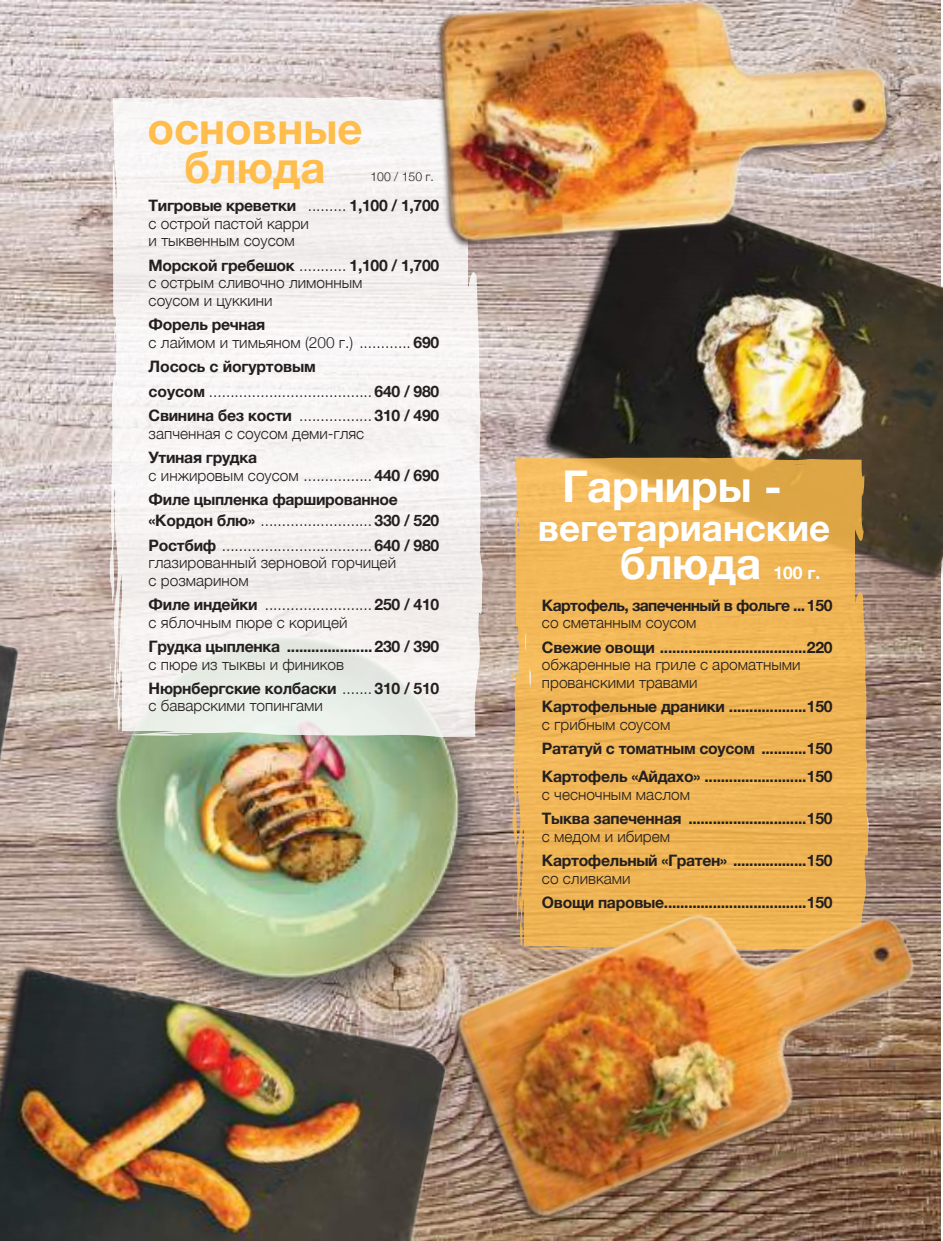
<style>
.page{position:relative;width:943px;height:1241px;background:#fff}
.page>*{position:absolute;margin:0;border:0;box-sizing:border-box;transform-origin:0 0}
.t1{font:700 43.75px/38.5px "Helvetica Neue";color:#ffbd4b;text-align:center}
.t2{font:700 43.75px "Helvetica Neue";color:#fff}
.t3{font:700 36.75px "Helvetica Neue";color:#fff}
.t4{font:700 17.5px "Helvetica Neue";color:#fff}
.t5{font:700 15.75px/28px "Helvetica Neue";letter-spacing:-.02em;color:#241f1f}
.t6{font:700 15.75px "Helvetica Neue";letter-spacing:-.04em;color:#241f1f}
.t7{font:300 15.4px/17.5px "Helvetica Neue";color:#241f1f}
.t8{font:300 12.25px "Helvetica Neue";color:#241f1f}
.s1{font-weight:300;font-size:15.4px}
.s2{font-weight:700;font-size:15.75px}
</style>
<div class="page">
<img style="left:0;top:1px;width:940px;height:938px">
<img style="left:0;top:622px;width:25px;height:224px">
<img style="left:0;top:939px;width:417px;height:301px">
<img style="left:25px;top:616px;width:487px;height:489px">
<img style="left:503px;top:142px;width:440px;height:460px">
<svg style="left:109px;top:371px;width:1px;height:17px"></svg>
<svg style="left:110px;top:97px;width:368px;height:641px;fill:#f5f2f1"></svg>
<svg style="left:109px;top:661px;width:2px;height:18px"></svg>
<svg style="left:122px;top:267px;width:360px;height:470px;fill:#f4f2f0"></svg>
<svg style="left:512px;top:457px;width:352px;height:363px;background:#e8b156"></svg>
<svg style="left:524px;top:588px;width:344px;height:232px;background:#efb557"></svg>
<img style="left:404px;top:0;width:511px;height:271px">
<img style="left:417px;top:820px;width:524px;height:420px">
<h1 class="t1" style="left:147px;top:110px;width:217px">oсновные блюда</h1>
<p class="t8" style="left:370px;top:166px;width:65px">100 / 150 г.</p>
<p class="t5" style="left:149px;top:192px;width:292px">Тигровые креветки <span class="s1">.........</span> 1,100 / 1,700</p>
<p class="t7" style="left:149px;top:213px;width:162px">с острой пастой карри и тыквенным соусом</p>
<p class="t5" style="left:149px;top:251px;width:292px">Морской гребешок <span class="s1">...........</span> 1,100 / 1,700</p>
<p class="t7" style="left:149px;top:273px;width:215px">с острым сливочно лимонным соусом и цуккини</p>
<p class="t5" style="left:149px;top:311px;width:118px">Форель речная</p>
<p class="t7" style="left:149px;top:332px;width:292px">с лаймом и тимьяном (200 г.) ............ <span class="s2">690</span></p>
<p class="t5" style="left:149px;top:353px;width:169px">Лосось с йогуртовым</p>
<p class="t7" style="left:149px;top:381px;width:292px"><span class="s2">соусом</span> ...................................... <span class="s2">640 / 980</span></p>
<p class="t5" style="left:149px;top:402px;width:292px">Свинина без кости <span class="s1">.................</span> 310 / 490</p>
<p class="t7" style="left:149px;top:423px;width:217px">запченная с соусом деми-гляс</p>
<p class="t5" style="left:149px;top:444px;width:110px">Утиная грудка</p>
<p class="t7" style="left:149px;top:465px;width:292px">с инжировым соусом ................ <span class="s2">440 / 690</span></p>
<p class="t5" style="left:149px;top:486px;width:251px">Филе цыпленка фаршированное</p>
<p class="t7" style="left:149px;top:507px;width:292px;line-height:24.5px"><span class="s2">«Кордон блю»</span> .......................... <span class="s2">330 / 520<br>Ростбиф</span> ................................... <span class="s2">640 / 980</span></p>
<p class="t7" style="left:149px;top:552px;width:249px">глазированный зерновой горчицей с розмарином</p>
<p class="t7" style="left:149px;top:594px;width:292px"><span class="s2">Филе индейки</span> ......................... <span class="s2">250 / 410 </span>с яблочным пюре с корицей</p>
<p class="t5" style="left:149px;top:632px;width:292px">Грудка цыпленка .....................230 / 390</p>
<p class="t7" style="left:149px;top:654px;width:197px">с пюре из тыквы и фиников</p>
<p class="t5" style="left:149px;top:674px;width:292px">Нюрнбергские колбаски <span class="s1">.......</span> 310 / 510</p>
<p class="t7" style="left:149px;top:696px;width:176px">с баварскими топингами</p>
<h1 class="t2" style="left:562px;top:452px;width:221px">Гарниры -</h1>
<h2 class="t3" style="left:537px;top:498px;width:294px">вегетарианские</h2>
<h1 class="t2" style="left:619px;top:529px;width:143px">блюда</h1>
<p class="t4" style="left:773px;top:559px;width:48px">100 г.</p>
<p class="t6" style="left:542px;top:592px;width:292px">Картофель, запеченный в фольге ... 150</p>
<p class="t7" style="left:542px;top:613px;width:156px">со сметанным соусом</p>
<p class="t5" style="left:542px;top:633px;width:292px">Свежие овощи ....................................220</p>
<p class="t7" style="left:542px;top:654px;width:260px">обжаренные на гриле с ароматными прованскими травами</p>
<p class="t5" style="left:542px;top:693px;width:292px">Картофельные драники ...................150</p>
<p class="t7" style="left:542px;top:714px;width:130px">с грибным соусом</p>
<p class="t5" style="left:542px;top:735px;width:292px">Рататуй с томатным соусом ...........150<br>Картофель «Айдахо» .........................150</p>
<p class="t7" style="left:542px;top:784px;width:149px">с чесночным маслом</p>
<p class="t5" style="left:542px;top:804px;width:292px">Тыква запеченная .............................150</p>
<p class="t7" style="left:542px;top:826px;width:130px">с медом и ибирем</p>
<p class="t5" style="left:542px;top:846px;width:292px">Картофельный «Гратен» ..................150</p>
<p class="t7" style="left:542px;top:868px;width:90px">со сливками</p>
<p class="t5" style="left:542px;top:888px;width:292px">Овощи паровые...................................150</p>
</div>
